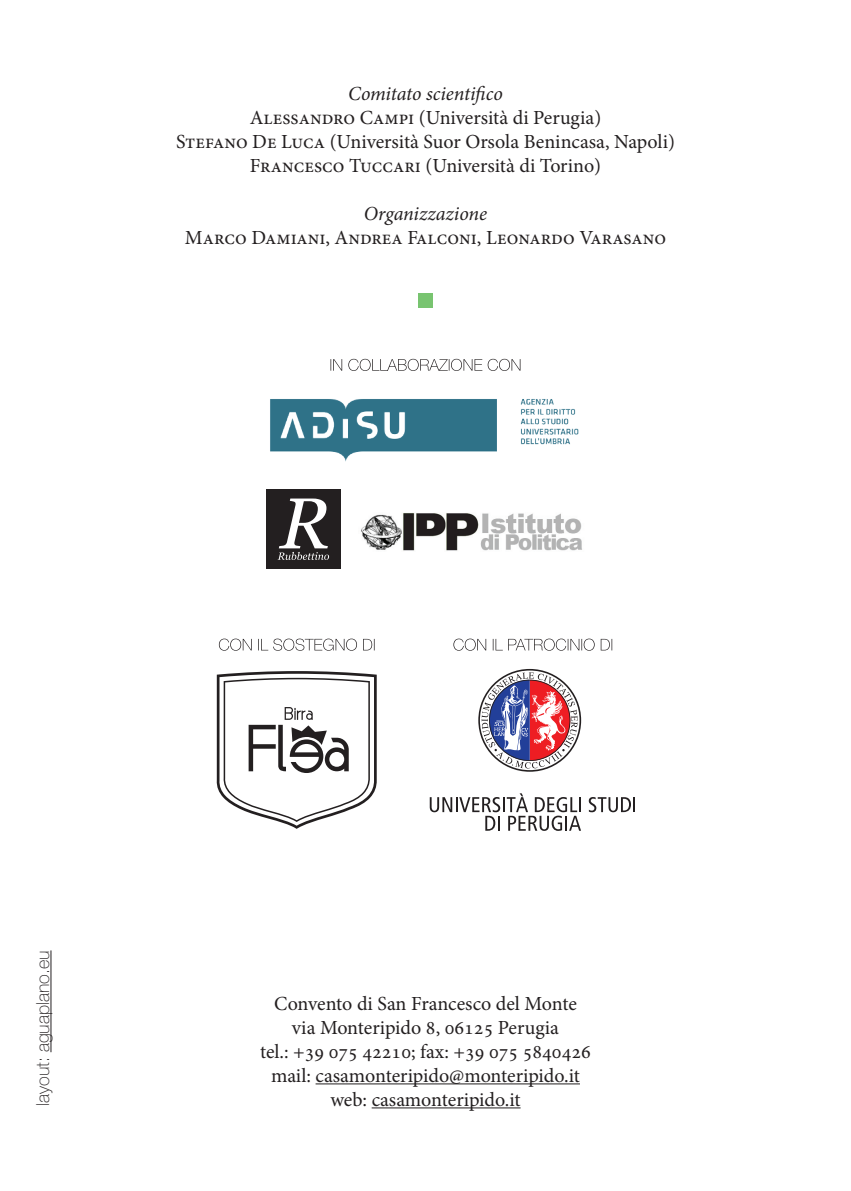
<style>
.page{position:relative;width:851px;height:1191px;background:#fff}
.page>*{position:absolute;margin:0;border:0;box-sizing:border-box;transform-origin:0 0}
.t1{font:50px "Minion Pro";color:#78c470}
.t2{font:20px/24px "Minion Pro";color:#231f20;text-align:center}
.t3{font:20px "Minion Pro";letter-spacing:-.02em;color:#231f20}
.t4{font:italic 20px "Minion Pro";letter-spacing:-.005em;color:#231f20}
.t5{font:100 18px "Helvetica Neue LT Std";color:#231f20}
</style>
<div class="page">
<hr style="left:315px;top:1083px;width:265px;height:1px;background:#231f20">
<hr style="left:371px;top:1107px;width:149px;height:1px;background:#231f20">
<hr style="left:50px;top:950px;width:1px;height:102px;background:#231f20">
<div style="left:266px;top:489px;width:74px;height:80px;background:#231f20"></div>
<svg style="left:277px;top:498px;width:52px;height:62px"></svg>
<img style="left:270px;top:399px;width:309px;height:63px">
<img style="left:361px;top:513px;width:221px;height:38px">
<svg style="left:330px;top:359px;width:190px;height:12px"></svg>
<svg style="left:478px;top:669px;width:103px;height:102px"></svg>
<svg style="left:429px;top:793px;width:152px;height:38px"></svg>
<svg style="left:588px;top:797px;width:47px;height:15px"></svg>
<svg style="left:216px;top:671px;width:161px;height:158px"></svg>
<svg style="left:219px;top:638px;width:155px;height:12px"></svg>
<svg style="left:453px;top:638px;width:159px;height:12px"></svg>
<p class="t4" style="left:348px;top:80px;width:156px">Comitato scientifico</p>
<p class="t2" style="left:176px;top:105px;width:500px">Alessandro Campi (Università di Perugia)<br>Stefano De Luca (Università Suor Orsola Benincasa, Napoli)<br>Francesco Tuccari (Università di Torino)</p>
<p class="t4" style="left:364px;top:200px;width:125px">Organizzazione</p>
<p class="t3" style="left:185px;top:224px;width:483px">Marco Damiani, Andrea Falconi, Leonardo Varasano</p>
<h1 class="t1" style="left:415px;top:264px;width:22px">■</h1>
<p class="t5" style="left:32px;top:1106px;width:157px;rotate:-90deg">layout: aguaplano.eu</p>
<p class="t2" style="left:260px;top:991px;width:332px">Convento di San Francesco del Monte via Monteripido 8, 06125 Perugia<br>tel.: +39 075 42210; fax: +39 075 5840426 mail: casamonteripido@monteripido.it</p>
<p class="t2" style="left:330px;top:1087px;width:192px">web: casamonteripido.it</p>
</div>
